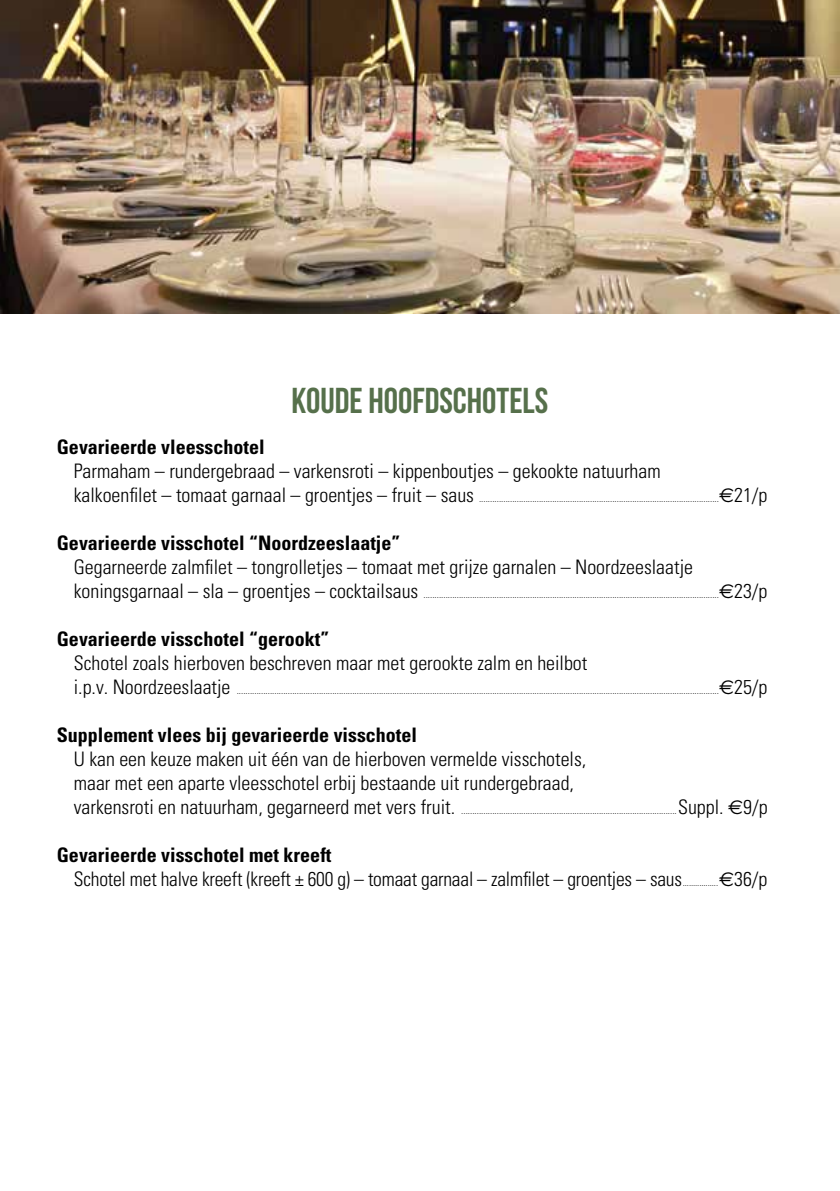
<style>
.page{position:relative;width:840px;height:1191px;background:#fff}
.page>*{position:absolute;margin:0;border:0;box-sizing:border-box;transform-origin:0 0}
.t1{font:36px "Bebas Neue";color:#56704b}
.t2{font:300 condensed 20px/24px "USR Univers";color:#000}
.t3{font:700 condensed 20px "USR Univers";color:#000}
.t4{font:300 condensed 10px "USR Univers";color:#000}
.s1{font-size:20px}
.s2{font-family:"Euro Sans";font-weight:400;font-stretch:normal;font-size:20px}
.s3{font-weight:700}
.s4{font-size:10px}
.s5{font-family:"Euro Sans";font-weight:400;font-stretch:normal}
</style>
<div class="page">
<img style="left:0;top:0;width:839px;height:314px">
<h1 class="t1" style="left:291px;top:380px;width:258px">KOUDE HOOFDSCHOTELS</h1>
<h2 class="t3" style="left:57px;top:434px;width:209px">Gevarieerde vleesschotel</h2>
<h2 class="t2" style="left:74px;top:458px;width:588px">Parmaham – rundergebraad – varkensroti – kippenboutjes – gekookte natuurham</h2>
<p class="t4" style="left:74px;top:492px;width:695px"><span class="s1">kalkoenfilet – tomaat garnaal – groentjes – fruit – saus</span> ............................................................................................................<span class="s2">€</span><span class="s1">21/p</span></p>
<h2 class="t3" style="left:57px;top:530px;width:345px">Gevarieerde visschotel “Noordzeeslaatje”</h2>
<h2 class="t2" style="left:74px;top:554px;width:620px">Gegarneerde zalmfilet – tongrolletjes – tomaat met grijze garnalen – Noordzeeslaatje</h2>
<p class="t4" style="left:74px;top:588px;width:694px"><span class="s1">koningsgarnaal – sla – groentjes – cocktailsaus</span> .....................................................................................................................................<span class="s2">€</span><span class="s1">23/p</span></p>
<h2 class="t3" style="left:57px;top:626px;width:274px">Gevarieerde visschotel “gerookt”</h2>
<h2 class="t2" style="left:74px;top:650px;width:515px">Schotel zoals hierboven beschreven maar met gerookte zalm en heilbot</h2>
<p class="t4" style="left:74px;top:684px;width:694px"><span class="s1">i.p.v. Noordzeeslaatje</span> .........................................................................................................................................................................................................................<span class="s2">€</span><span class="s1">25/p</span></p>
<h2 class="t3" style="left:57px;top:722px;width:361px">Supplement vlees bij gevarieerde visschotel</h2>
<h2 class="t2" style="left:74px;top:746px;width:513px">U kan een keuze maken uit één van de hierboven vermelde visschotels, maar met een aparte vleesschotel erbij bestaande uit rundergebraad,</h2>
<p class="t4" style="left:74px;top:804px;width:695px"><span class="s1">varkensroti en natuurham, gegarneerd met vers fruit.</span> .................................................................................................<span class="s1">Suppl.</span> <span class="s2">€</span><span class="s1">9/p</span></p>
<h2 class="t2" style="left:74px;top:842px;width:694px;text-indent:-17px"><span class="s3">Gevarieerde visschotel met kreeft<br></span>Schotel met halve kreeft (kreeft ± 600 g) – tomaat garnaal – zalmfilet – groentjes – saus<span class="s4">.................</span><span class="s5">€</span>36/p</h2>
</div>
